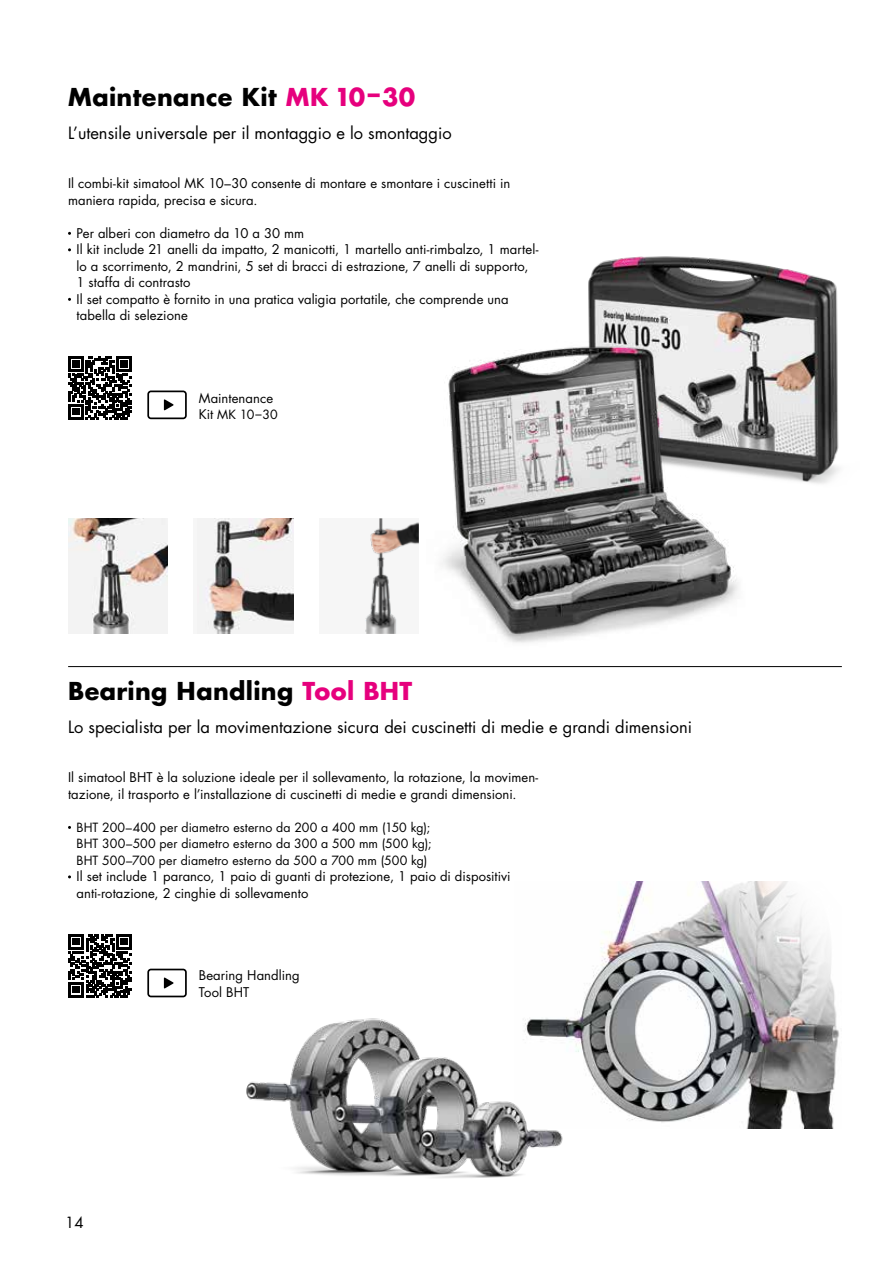
<style>
.page{position:relative;width:893px;height:1263px;background:#fff}
.page>*{position:absolute;margin:0;border:0;box-sizing:border-box;transform-origin:0 0}
.t1{font:700 24px "Futura Std";letter-spacing:.015em;color:#000}
.t2{font:16.5px "Futura Std";color:#000}
.t3{font:15px "Futura Std";color:#000}
.t4{font:13.05px/16.5px "Futura Std";letter-spacing:.005em;color:#000}
.t5{font:12.3px/16.5px "Futura Std";letter-spacing:.01em;color:#000}
.s1{color:#e6007d}
.s2{font-size:13.05px}
</style>
<div class="page">
<div style="left:319px;top:518px;width:100px;height:116px;background:#f6f6f6"></div>
<img style="left:365px;top:518px;width:53px;height:116px">
<hr style="left:68px;top:666px;width:774px;height:1px;background:#000">
<div style="left:193px;top:518px;width:100px;height:116px;background:#f6f6f6"></div>
<img style="left:208px;top:518px;width:85px;height:116px">
<img style="left:68px;top:518px;width:100px;height:116px">
<img style="left:569px;top:881px;width:270px;height:248px">
<img style="left:588px;top:256px;width:251px;height:228px">
<img style="left:418px;top:325px;width:341px;height:318px">
<img style="left:246px;top:1018px;width:323px;height:160px">
<svg style="left:68px;top:356px;width:64px;height:64px"></svg>
<svg style="left:68px;top:934px;width:64px;height:63px"></svg>
<svg style="left:147px;top:390px;width:40px;height:29px"></svg>
<svg style="left:147px;top:969px;width:40px;height:28px"></svg>
<h1 class="t1" style="left:68px;top:81px;width:348px">Maintenance Kit <span class="s1">MK 10–30</span></h1>
<p class="t2" style="left:68px;top:122px;width:385px">L’utensile universale per il montaggio e lo smontaggio</p>
<p class="t4" style="left:68px;top:175px;width:444px">Il combi-kit simatool MK 10–30 consente di montare e smontare i cuscinetti in maniera rapida, precisa e sicura.</p>
<p class="t4" style="left:77px;top:225px;width:463px">Per alberi con diametro da 10 a 30 mm<br>Il kit include 21 anelli da impatto, 2 manicotti, 1 martello anti-rimbalzo, 1 martel&shy;lo a scorrimento, 2 mandrini, 5 set di bracci di estrazione, 7 anelli di supporto, 1 staffa di contrasto<br>Il set compatto è fornito in una pratica valigia portatile, che comprende una tabella di selezione</p>
<p class="t4" style="left:199px;top:390px;width:76px">Maintenance</p>
<p class="t5" style="left:199px;top:407px;width:81px"><span class="s2">Kit</span> MK 10–30</p>
<h1 class="t1" style="left:68px;top:675px;width:346px">Bearing Handling <span class="s1">Tool BHT</span></h1>
<p class="t2" style="left:68px;top:717px;width:626px">Lo specialista per la movimentazione sicura dei cuscinetti di medie e grandi dimensioni</p>
<p class="t4" style="left:68px;top:769px;width:472px">Il simatool BHT è la soluzione ideale per il sollevamento, la rotazione, la movimen&shy;tazione, il trasporto e l’installazione di cuscinetti di medie e grandi dimensioni.</p>
<p class="t5" style="left:77px;top:819px;width:357px">BHT 200–400 per diametro esterno da 200 a 400 mm (150 kg);<br>BHT 300–500 per diametro esterno da 300 a 500 mm (500 kg);<br>BHT 500–700 per diametro esterno da 500 a 700 mm (500 kg)</p>
<p class="t4" style="left:77px;top:868px;width:436px">Il set include 1 paranco, 1 paio di guanti di protezione, 1 paio di dispositivi anti-rotazione, 2 cinghie di sollevamento</p>
<p class="t3" style="left:65px;top:1213px;width:20px">14</p>
<p class="t4" style="left:199px;top:967px;width:102px">Bearing Handling<br>Tool BHT</p>
</div>
